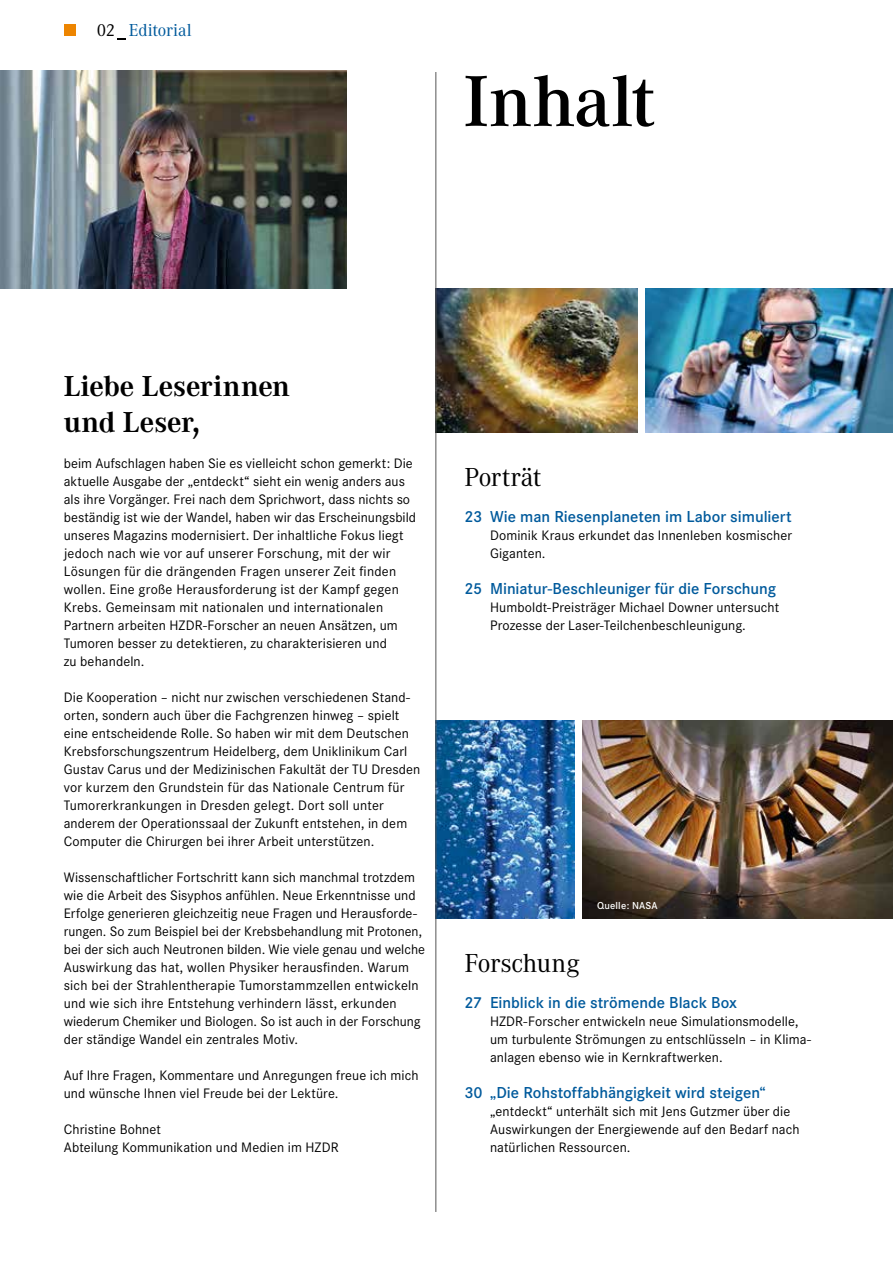
<style>
.page{position:relative;width:893px;height:1263px;background:#fff}
.page>*{position:absolute;margin:0;border:0;box-sizing:border-box;transform-origin:0 0}
.t1{font:600 75px "Corporate A";color:#000}
.t2{font:700 30px/36px "Corporate A";letter-spacing:-.005em;color:#000}
.t3{font:27px "Corporate A";letter-spacing:-.015em;color:#000}
.t4{font:18px "Corporate A";letter-spacing:-.01em;color:#005a9c}
.t5{font:600 16.5px "Corporate S";color:#005a9c}
.t6{font:14.25px/18px "Corporate S";letter-spacing:.005em;color:#000}
.t7{font:600 10.5px "Corporate S";letter-spacing:.015em;color:#fff}
.s1{color:#000}
</style>
<div class="page">
<div style="left:64px;top:24px;width:12px;height:12px;background:#ed8500"></div>
<img style="left:0;top:71px;width:347px;height:217px">
<img style="left:436px;top:288px;width:201px;height:144px">
<img style="left:645px;top:288px;width:248px;height:144px">
<img style="left:436px;top:720px;width:138px;height:198px">
<img style="left:582px;top:720px;width:311px;height:198px">
<hr style="left:435px;top:72px;width:1px;height:1140px;background:#565656">
<svg style="left:118px;top:38px;width:8px;height:2px"></svg>
<p class="t4" style="left:97px;top:20px;width:96px"><span class="s1">02</span> Editorial</p>
<h1 class="t1" style="left:463px;top:60px;width:193px">Inhalt</h1>
<h2 class="t2" style="left:64px;top:369px;width:228px">Liebe Leserinnen und Leser,</h2>
<p class="t6" style="left:64px;top:454px;width:354px">beim Aufschlagen haben Sie es vielleicht schon gemerkt: Die aktuelle Ausgabe der „entdeckt“ sieht ein wenig anders aus als ihre Vorgänger. Frei nach dem Sprichwort, dass nichts so beständig ist wie der Wandel, haben wir das Erscheinungsbild unseres Magazins modernisiert. Der inhaltliche Fokus liegt jedoch nach wie vor auf unserer Forschung, mit der wir Lösungen für die drängenden Fragen unserer Zeit finden wollen. Eine große Herausforderung ist der Kampf gegen Krebs. Gemeinsam mit nationalen und internationalen Partnern arbeiten HZDR-Forscher an neuen Ansätzen, um Tumoren besser zu detektieren, zu charakterisieren und<br>zu behandeln.</p>
<p class="t6" style="left:64px;top:688px;width:358px">Die Kooperation – nicht nur zwischen verschiedenen Stand&shy;orten, sondern auch über die Fachgrenzen hinweg – spielt eine entscheidende Rolle. So haben wir mit dem Deutschen Krebsforschungszentrum Heidelberg, dem Uniklinikum Carl Gustav Carus und der Medizinischen Fakultät der TU Dresden vor kurzem den Grundstein für das Nationale Centrum für Tumorerkrankungen in Dresden gelegt. Dort soll unter anderem der Operationssaal der Zukunft entstehen, in dem Computer die Chirurgen bei ihrer Arbeit unterstützen.</p>
<p class="t6" style="left:64px;top:868px;width:363px">Wissenschaftlicher Fortschritt kann sich manchmal trotzdem wie die Arbeit des Sisyphos anfühlen. Neue Erkenntnisse und Erfolge generieren gleichzeitig neue Fragen und Herausforde&shy;rungen. So zum Beispiel bei der Krebsbehandlung mit Protonen, bei der sich auch Neutronen bilden. Wie viele genau und welche Auswirkung das hat, wollen Physiker herausfinden. Warum sich bei der Strahlentherapie Tumorstammzellen entwickeln und wie sich ihre Entstehung verhindern lässt, erkunden wiederum Chemiker und Biologen. So ist auch in der Forschung der ständige Wandel ein zentrales Motiv.</p>
<p class="t6" style="left:64px;top:1066px;width:356px">Auf Ihre Fragen, Kommentare und Anregungen freue ich mich und wünsche Ihnen viel Freude bei der Lektüre.</p>
<p class="t6" style="left:64px;top:1120px;width:276px">Christine Bohnet<br>Abteilung Kommunikation und Medien im HZDR</p>
<h3 class="t3" style="left:465px;top:462px;width:78px">Porträt</h3>
<p class="t5" style="left:465px;top:507px;width:329px">23 Wie man Riesenplaneten im Labor simuliert</p>
<p class="t6" style="left:490px;top:526px;width:303px">Dominik Kraus erkundet das Innenleben kosmischer<br>Giganten.</p>
<p class="t5" style="left:465px;top:579px;width:313px">25 Miniatur-Beschleuniger für die Forschung</p>
<p class="t6" style="left:490px;top:598px;width:291px">Humboldt-Preisträger Michael Downer untersucht<br>Prozesse der Laser-Teilchenbeschleunigung.</p>
<p class="t7" style="left:597px;top:899px;width:62px">Quelle: NASA</p>
<h3 class="t3" style="left:465px;top:948px;width:117px">Forschung</h3>
<p class="t5" style="left:465px;top:993px;width:274px">27 Einblick in die strömende Black Box</p>
<p class="t6" style="left:490px;top:1012px;width:322px">HZDR-Forscher entwickeln neue Simulationsmodelle, um turbulente Strömungen zu entschlüsseln – in Klima&shy;anlagen ebenso wie in Kernkraftwerken.</p>
<p class="t5" style="left:465px;top:1083px;width:303px">30 „Die Rohstoffabhängigkeit wird steigen“</p>
<p class="t6" style="left:490px;top:1102px;width:311px">„entdeckt“ unterhält sich mit Jens Gutzmer über die<br>Auswirkungen der Energiewende auf den Bedarf nach natürlichen Ressourcen.</p>
</div>
